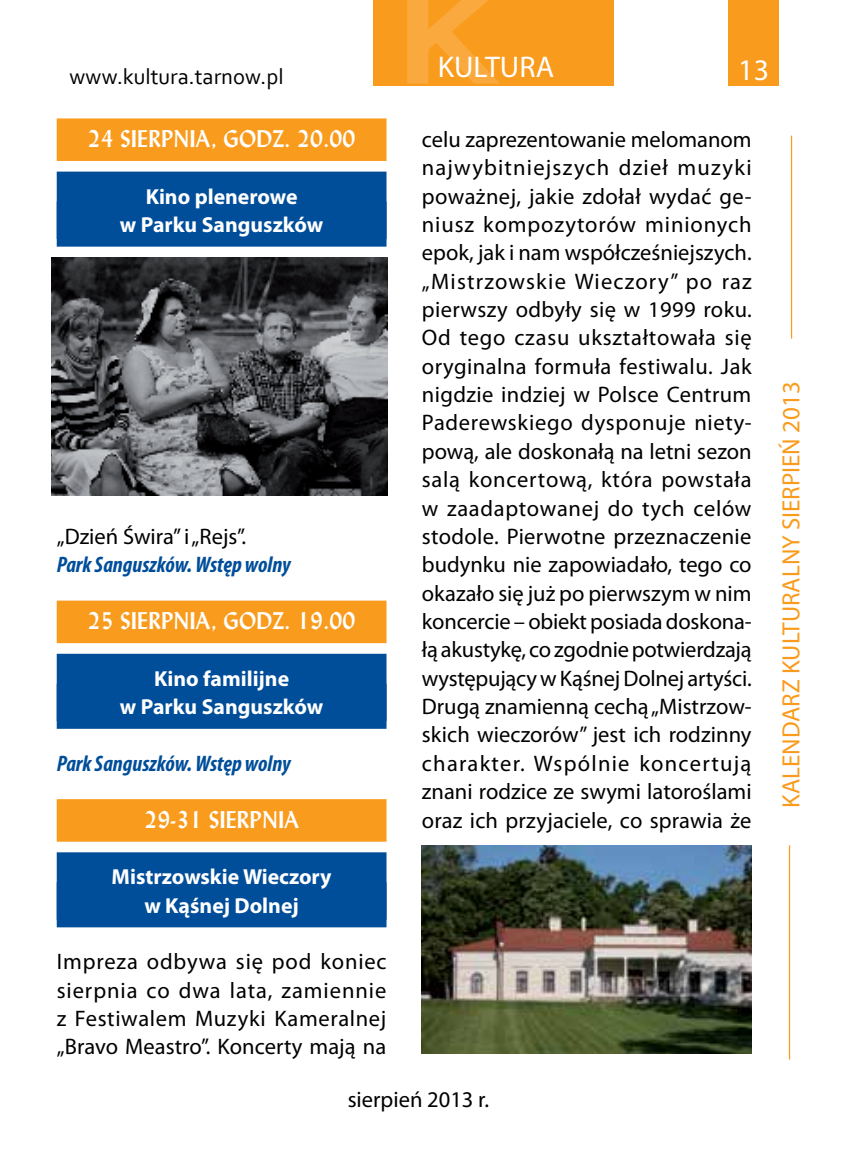
<style>
.page{position:relative;width:851px;height:1170px;background:#fff}
.page>*{position:absolute;margin:0;border:0;box-sizing:border-box;transform-origin:0 0}
.t1{font:30px "Myriad Pro";color:#fff}
.t2{font:25px "Myriad Pro";color:#f99b1c}
.t3{font:22.5px/28.2px "Myriad Pro";color:#000;text-align:justify}
.t4{font:700 22.5px "Lydian PL";color:#fff}
.t5{font:italic 700 condensed 22.5px "Myriad Pro";color:#004e9a}
.t6{font:22.5px "Corbel";color:#000}
.t7{font:700 21.75px/28.2px "Myriad Pro";color:#fff;text-align:center}
</style>
<div class="page">
<div style="left:373px;top:0;width:241px;height:85px;background:#f99b1c"></div>
<svg style="left:404px;top:0;width:164px;height:86px"></svg>
<div style="left:728px;top:0;width:50px;height:85px;background:#f99b1c"></div>
<hr style="left:790px;top:136px;width:2px;height:202px;background:#f99b1c">
<hr style="left:788px;top:845px;width:2px;height:214px;background:#f99b1c">
<div style="left:57px;top:118px;width:329px;height:43px;background:#f99b1c"></div>
<div style="left:57px;top:171px;width:329px;height:75px;background:#004e9a"></div>
<div style="left:57px;top:600px;width:329px;height:43px;background:#f99b1c"></div>
<div style="left:57px;top:653px;width:329px;height:75px;background:#004e9a"></div>
<div style="left:57px;top:799px;width:329px;height:42px;background:#f99b1c"></div>
<div style="left:57px;top:852px;width:329px;height:75px;background:#004e9a"></div>
<img style="left:52px;top:257px;width:335px;height:238px">
<img style="left:422px;top:845px;width:329px;height:208px">
<p class="t6" style="left:70px;top:62px;width:215px">www.kultura.tarnow.pl</p>
<h1 class="t1" style="left:437px;top:48px;width:118px">KULTURA</h1>
<h1 class="t1" style="left:738px;top:51px;width:32px">13</h1>
<p class="t4" style="left:88px;top:124px;width:269px">24 SIERPNIA, GODZ. 20.00</p>
<p class="t7" style="left:120px;top:181px;width:205px">Kino plenerowe<br>w Parku Sanguszków</p>
<p class="t3" style="left:57px;top:522px;width:191px">„Dzień Świra” i „Rejs”.</p>
<p class="t5" style="left:57px;top:550px;width:235px">Park Sanguszków. Wstęp wolny</p>
<p class="t4" style="left:88px;top:606px;width:269px">25 SIERPNIA, GODZ. 19.00</p>
<p class="t7" style="left:120px;top:663px;width:205px">Kino familijne<br>w Parku Sanguszków</p>
<p class="t5" style="left:57px;top:749px;width:235px">Park Sanguszków. Wstęp wolny</p>
<p class="t4" style="left:144px;top:804px;width:156px">29-31 SIERPNIA</p>
<p class="t7" style="left:111px;top:862px;width:221px">Mistrzowskie Wieczory w Kąśnej Dolnej</p>
<p class="t3" style="left:57px;top:947px;width:331px">Impreza odbywa się pod koniec sierpnia co dwa lata, zamiennie z Festiwalem Muzyki Kameralnej „Bravo Meastro”. Koncerty mają na</p>
<p class="t3" style="left:422px;top:125px;width:331px">celu zaprezentowanie melomanom najwybitniejszych dzieł muzyki poważnej, jakie zdołał wydać ge&shy;niusz kompozytorów minionych epok, jak i nam współcześniejszych. „Mistrzowskie Wieczory” po raz pierwszy odbyły się w 1999 roku.<br>Od tego czasu ukształtowała się oryginalna formuła festiwalu. Jak nigdzie indziej w Polsce Centrum Paderewskiego dysponuje niety&shy;pową, ale doskonałą na letni sezon salą koncertową, która powstała w zaadaptowanej do tych celów stodole. Pierwotne przeznaczenie budynku nie zapowiadało, tego co okazało się już po pierwszym w nim koncercie – obiekt posiada doskona&shy;łą akustykę, co zgodnie potwierdzają występujący w Kąśnej Dolnej artyści.<br>Drugą znamienną cechą „Mistrzow&shy;skich wieczorów” jest ich rodzinny charakter. Wspólnie koncertują znani rodzice ze swymi latoroślami oraz ich przyjaciele, co sprawia że</p>
<p class="t3" style="left:347px;top:1085px;width:143px">sierpień 2013 r.</p>
<p class="t2" style="left:775px;top:807px;width:428px;rotate:-90deg">KALENDARZ KULTURALNY SIERPIEŃ 2013</p>
</div>
